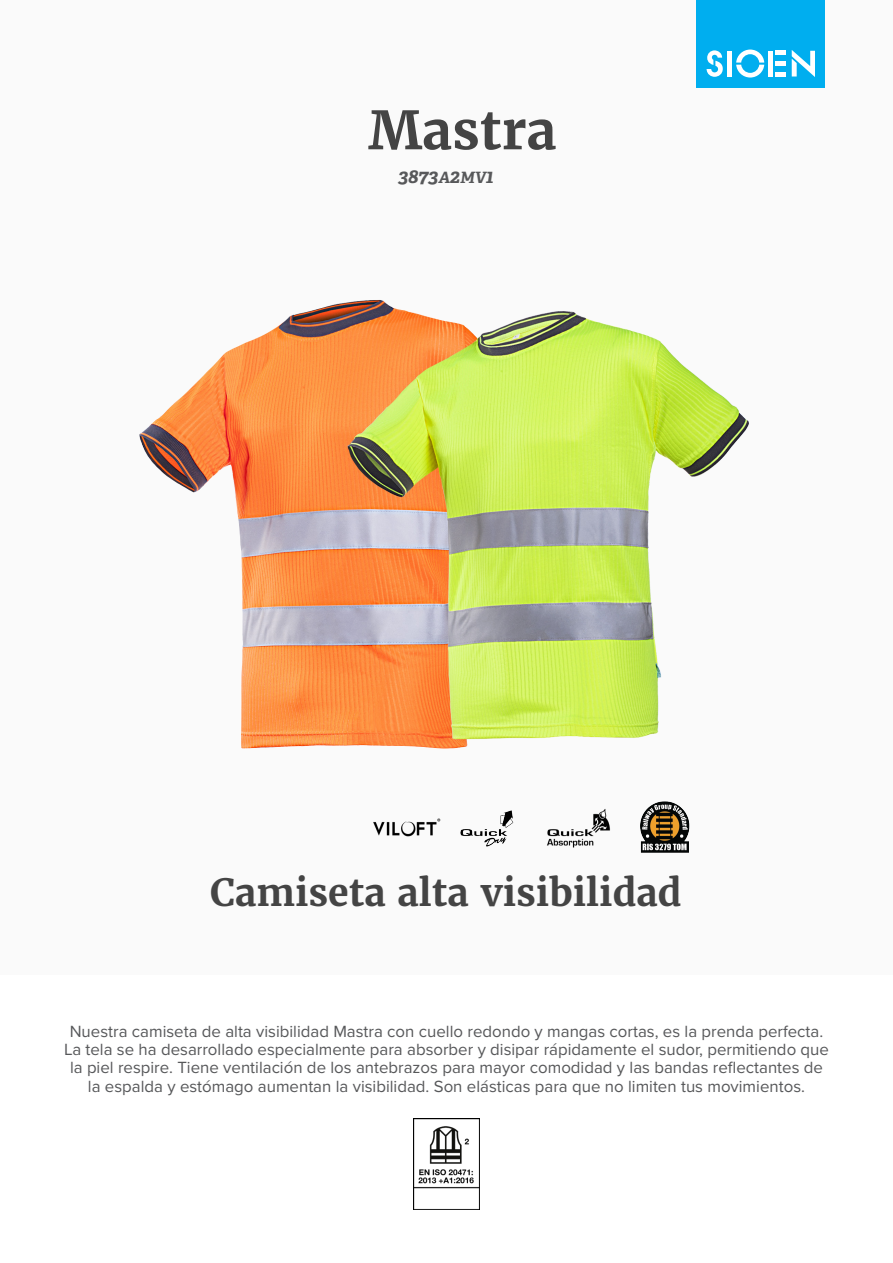
<style>
.page{position:relative;width:893px;height:1263px;background:#fff}
.page>*{position:absolute;margin:0;border:0;box-sizing:border-box;transform-origin:0 0}
.product_name{font:700 52.5px "Merriweather";color:#444}
.product_h2{font:700 37.5px "Merriweather";color:#444}
.product_ref{font:italic 700 19.5px "Adelle";color:#57585a}
.product_description{font:16.8px/18.1px "Proxima Nova";color:#57585a;text-align:center}
.s1{font-size:15.6px}
</style>
<div class="page">
<div style="left:0;top:0;width:893px;height:974px;background:#fafafa"></div>
<div style="left:697px;top:0;width:128px;height:88px;background:#00aeef"></div>
<svg style="left:707px;top:50px;width:16px;height:27px"></svg>
<svg style="left:736px;top:50px;width:28px;height:28px"></svg>
<div style="left:727px;top:51px;width:5px;height:26px;background:#fff"></div>
<div style="left:768px;top:51px;width:5px;height:26px;background:#fff"></div>
<div style="left:775px;top:72px;width:11px;height:5px;background:#fff"></div>
<div style="left:775px;top:61px;width:11px;height:5px;background:#fff"></div>
<hr style="left:775px;top:51px;width:11px;height:4px;background:#fff">
<svg style="left:792px;top:50px;width:23px;height:27px"></svg>
<img style="left:413px;top:1118px;width:67px;height:92px">
<img style="left:139px;top:313px;width:159px;height:436px">
<img style="left:298px;top:300px;width:451px;height:553px">
<p class="product_name" style="left:368px;top:97px;width:190px">Mastra</p>
<p class="product_ref" style="left:398px;top:164px;width:97px">3873<span class="s1">A</span>2<span class="s1">MV</span>1</p>
<p class="product_h2" style="left:210px;top:868px;width:473px">Camiseta alta visibilidad</p>
<p class="product_description" style="left:64px;top:1021px;width:766px">Nuestra camiseta de alta visibilidad Mastra con cuello redondo y mangas cortas, es la prenda perfecta.<br>La tela se ha desarrollado especialmente para absorber y disipar rápidamente el sudor, permitiendo que la piel respire. Tiene ventilación de los antebrazos para mayor comodidad y las bandas reflectantes de la espalda y estómago aumentan la visibilidad. Son elásticas para que no limiten tus movimientos.</p>
</div>
